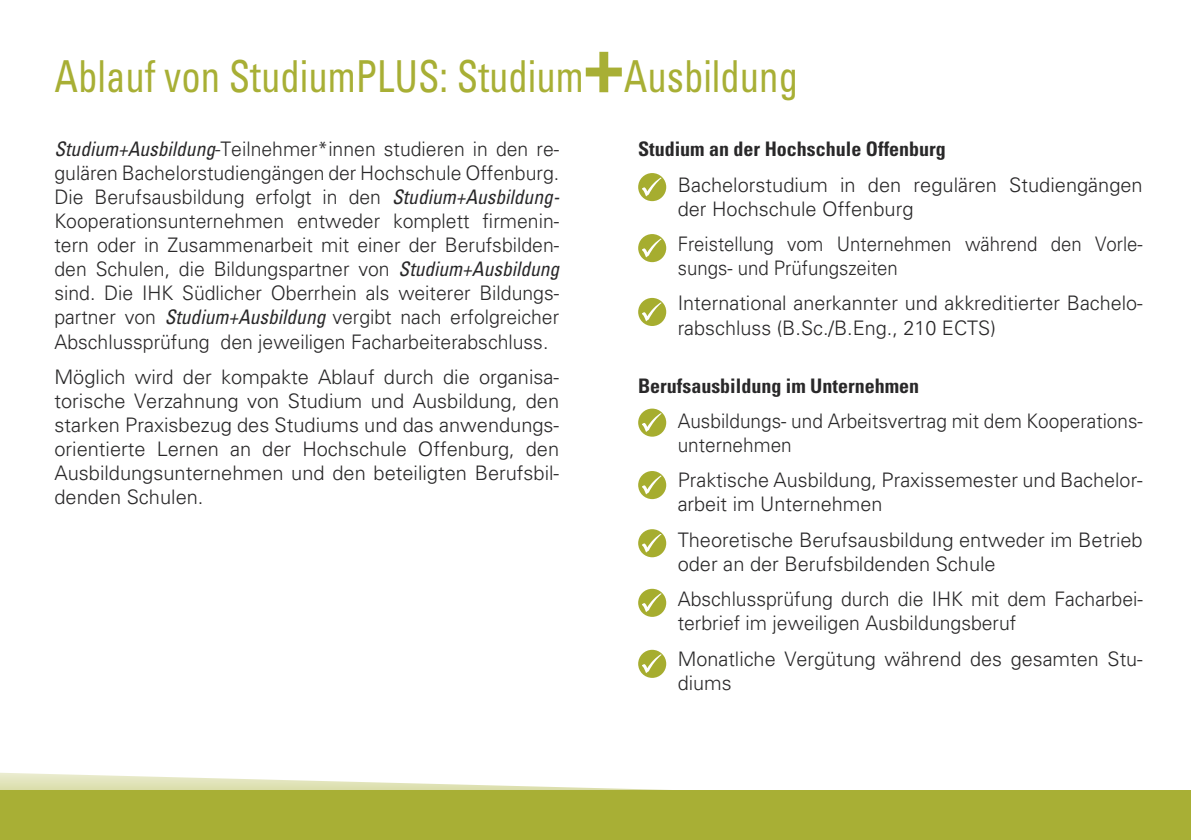
<style>
.page{position:relative;width:1191px;height:840px;background:#fff}
.page>*{position:absolute;margin:0;border:0;box-sizing:border-box;transform-origin:0 0}
.t1{font:condensed 44px "Univers";color:#a8af35;scale:.88 1}
.t2{font:300 20px/24px "Univers";color:#292829}
.t3{font:300 20px/24px "Univers";color:#292829;scale:.93 1}
.t4{font:700 condensed 20px "Univers";color:#292829}
.t5{font:300 20px/24px "Univers";color:#292829;scale:.95 1}
.s1{font-weight:700;font-size:80px}
.s2{font-weight:400;font-style:italic;font-stretch:condensed}
</style>
<div class="page">
<svg style="left:0;top:772px;width:629px;height:17px"></svg>
<div style="left:0;top:789px;width:1191px;height:50px;background:#a8af35"></div>
<img style="left:638px;top:173px;width:28px;height:28px">
<img style="left:638px;top:173px;width:28px;height:28px;border-radius:14px">
<img style="left:641px;top:177px;width:20px;height:19px">
<img style="left:638px;top:234px;width:28px;height:28px">
<img style="left:638px;top:234px;width:28px;height:28px;border-radius:14px">
<img style="left:641px;top:238px;width:20px;height:19px">
<img style="left:638px;top:297px;width:28px;height:29px">
<img style="left:638px;top:298px;width:28px;height:28px;border-radius:14px">
<img style="left:641px;top:302px;width:20px;height:19px">
<img style="left:638px;top:411px;width:28px;height:25px">
<img style="left:638px;top:408px;width:28px;height:28px;border-radius:14px">
<img style="left:641px;top:413px;width:20px;height:19px">
<img style="left:638px;top:477px;width:28px;height:22px">
<img style="left:638px;top:470px;width:28px;height:29px;border-radius:14px">
<img style="left:641px;top:475px;width:20px;height:19px">
<img style="left:638px;top:529px;width:28px;height:28px">
<img style="left:638px;top:529px;width:28px;height:28px;border-radius:14px">
<img style="left:641px;top:533px;width:20px;height:19px">
<img style="left:638px;top:595px;width:28px;height:21px">
<img style="left:638px;top:588px;width:28px;height:28px;border-radius:14px">
<img style="left:641px;top:593px;width:20px;height:19px">
<img style="left:638px;top:656px;width:28px;height:21px">
<img style="left:638px;top:649px;width:28px;height:28px;border-radius:14px">
<img style="left:641px;top:653px;width:20px;height:19px">
<h1 class="t1" style="left:54px;top:49px;width:846px">Ablauf von StudiumPLUS: Studium<span class="s1">+</span>Ausbildung</h1>
<p class="t2" style="left:54px;top:137px;width:506px;text-align:justify"><span class="s2">Studium+Ausbildung</span>-Teilnehmer*innen studieren in den re&shy;gulären Bachelorstudiengängen der Hochschule Offenburg.<br>Die Berufsausbildung erfolgt in den <span class="s2">Studium+Ausbildung-</span>Kooperationsunternehmen entweder komplett firmenin&shy;tern oder in Zusammenarbeit mit einer der Berufsbilden&shy;den Schulen, die Bildungspartner von <span class="s2">Studium+Ausbildung </span>sind. Die IHK Südlicher Oberrhein als weiterer Bildungs&shy;partner von <span class="s2">Studium+Ausbildung</span> vergibt nach erfolgreicher Abschlussprüfung den jeweiligen Facharbeiterabschluss.</p>
<p class="t2" style="left:54px;top:364px;width:506px;text-align:justify">Möglich wird der kompakte Ablauf durch die organisa&shy;torische Verzahnung von Studium und Ausbildung, den starken Praxisbezug des Studiums und das anwendungs&shy;orientierte Lernen an der Hochschule Offenburg, den Ausbildungsunternehmen und den beteiligten Berufsbil&shy;denden Schulen.</p>
<p class="t4" style="left:638px;top:137px;width:309px">Studium an der Hochschule Offenburg</p>
<p class="t2" style="left:677px;top:172px;width:466px">Bachelorstudium in den regulären Studiengängen der Hochschule Offenburg</p>
<p class="t3" style="left:677px;top:232px;width:501px">Freistellung vom Unternehmen während den Vorle&shy;sungs- und Prüfungszeiten</p>
<p class="t2" style="left:677px;top:291px;width:466px">International anerkannter und akkreditierter Bachelo&shy;rabschluss (B.Sc./B.Eng., 210 ECTS)</p>
<p class="t4" style="left:638px;top:373px;width:283px">Berufsausbildung im Unternehmen</p>
<p class="t5" style="left:677px;top:408px;width:491px">Ausbildungs- und Arbeitsvertrag mit dem Kooperations&shy;unternehmen</p>
<p class="t2" style="left:677px;top:468px;width:466px">Praktische Ausbildung, Praxissemester und Bachelor&shy;arbeit im Unternehmen</p>
<p class="t2" style="left:677px;top:527px;width:466px">Theoretische Berufsausbildung entweder im Betrieb oder an der Berufsbildenden Schule</p>
<p class="t2" style="left:677px;top:586px;width:466px">Abschlussprüfung durch die IHK mit dem Facharbei&shy;terbrief im jeweiligen Ausbildungsberuf</p>
<p class="t2" style="left:677px;top:646px;width:466px">Monatliche Vergütung während des gesamten Stu&shy;diums</p>
</div>
